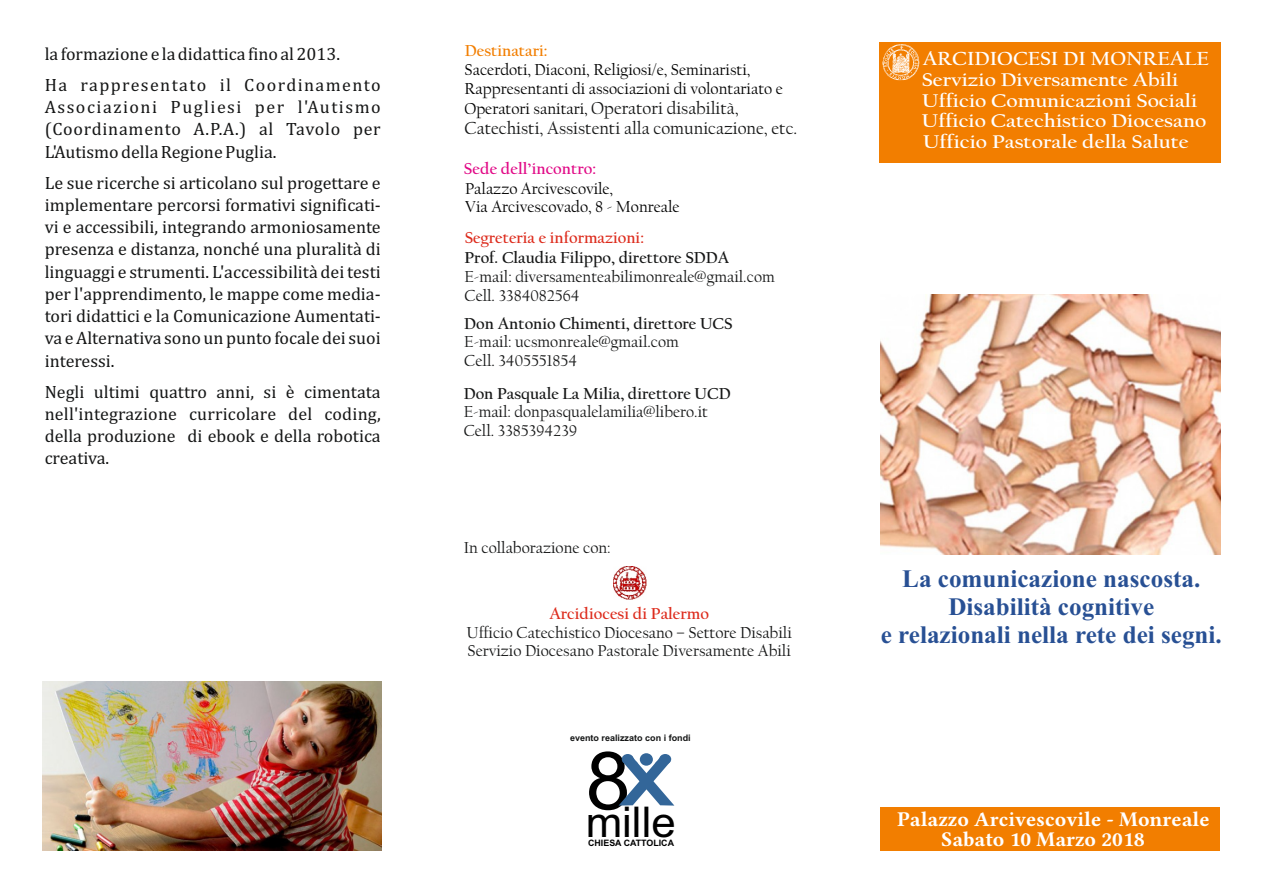
<style>
.page{position:relative;width:1263px;height:893px;background:#fff}
.page>*{position:absolute;margin:0;border:0;box-sizing:border-box;transform-origin:0 0}
.t1{font:42.3px "Arial";color:#000}
.t2{font:700 25.05px/27.8px "Times New Roman";color:#285094;text-align:center}
.t3{font:21px "Lin Libertine B";color:#fff}
.t4{font:700 19.8px "Californian FB";color:#fff;scale:1.06 1}
.t5{font:700 19.2px/21.3px "Californian FB";color:#fff;scale:1.12 1}
.t6{font:18px/22.2px "Cambria";color:#151616;text-align:justify}
.t7{font:18px/20.4px "Californian FB";color:#151616}
.t8{font:18px/31px "Cambria";letter-spacing:.03em;color:#151616}
.t9{font:16.5px/18.8px "Californian FB";color:#151616}
.t10{font:16.5px/18.8px "Californian FB";color:#000}
.t11{font:700 16.5px "Californian FB";color:#151616}
.t12{font:700 16.5px "Californian FB";color:#dd2b1c}
.t13{font:700 16.5px "Californian FB";color:#e10886}
.t14{font:700 16.5px "Californian FB";color:#f27e00}
.t15{font:700 9px "Arial";color:#151616}
.t16{font:700 8.85px "Arial";color:#000}
.s1{font-size:16.5px;color:#000}
</style>
<div class="page">
<div style="left:881px;top:807px;width:339px;height:44px;background:#f27e00"></div>
<div style="left:879px;top:42px;width:342px;height:121px;background:#f27e00"></div>
<div style="left:659px;top:754px;width:12px;height:10px;background:#369;border-radius:50%"></div>
<div style="left:622px;top:754px;width:12px;height:10px;background:#369;border-radius:50%"></div>
<svg style="left:618px;top:758px;width:56px;height:48px"></svg>
<div style="left:640px;top:753px;width:13px;height:13px;background:#369;border-radius:50%"></div>
<img style="left:880px;top:294px;width:340px;height:261px">
<img style="left:42px;top:681px;width:339px;height:169px">
<img style="left:613px;top:566px;width:34px;height:34px">
<img style="left:883px;top:44px;width:36px;height:37px">
<p class="t8" style="left:45px;top:39px;width:337px">la formazione e la didattica fino al 2013.<br>Ha rappresentato il Coordinamento</p>
<p class="t6" style="left:45px;top:97px;width:338px">Associazioni Pugliesi per l'Autismo (Coordinamento A.P.A.) al Tavolo per L'Autismo della Regione Puglia.</p>
<p class="t6" style="left:45px;top:173px;width:338px">Le sue ricerche si articolano sul progettare e implementare percorsi formativi significati&shy;vi e accessibili, integrando armoniosamente presenza e distanza, nonché una pluralità di linguaggi e strumenti. L'accessibilità dei testi per l'apprendimento, le mappe come media&shy;tori didattici e la Comunicazione Aumentati&shy;va e Alternativa sono un punto focale dei suoi interessi.</p>
<p class="t6" style="left:45px;top:382px;width:338px">Negli ultimi quattro anni, si è cimentata nell'integrazione curricolare del coding, della produzione di ebook e della robotica creativa.</p>
<p class="t14" style="left:465px;top:43px;width:84px">Destinatari:</p>
<p class="t10" style="left:464px;top:62px;width:320px">Sacerdoti, Diaconi, Religiosi/e, Seminaristi,<br>Rappresentanti di associazioni di volontariato e</p>
<p class="t7" style="left:464px;top:99px;width:334px"><span class="s1">Operatori sanitari,</span> Operatori disabilità,<br>Catechisti, Assistenti alla comunicazione, etc.</p>
<p class="t13" style="left:464px;top:162px;width:134px">Sede dell’incontro:</p>
<p class="t10" style="left:465px;top:180px;width:216px">Palazzo Arcivescovile,<br>Via Arcivescovado, 8 - Monreale</p>
<p class="t12" style="left:465px;top:230px;width:181px">Segreteria e informazioni:</p>
<p class="t11" style="left:464px;top:251px;width:266px">Prof. Claudia Filippo, direttore SDDA</p>
<p class="t9" style="left:464px;top:269px;width:312px">E-mail: diversamenteabilimonreale@gmail.com<br>Cell. 3384082564</p>
<p class="t11" style="left:464px;top:316px;width:270px">Don Antonio Chimenti, direttore UCS</p>
<p class="t9" style="left:464px;top:334px;width:216px">E-mail: ucsmonreale@gmail.com<br>Cell. 3405551854</p>
<p class="t11" style="left:464px;top:386px;width:269px">Don Pasquale La Milia, direttore UCD</p>
<p class="t9" style="left:464px;top:404px;width:246px">E-mail: donpasqualelamilia@libero.it<br>Cell. 3385394239</p>
<p class="t9" style="left:464px;top:540px;width:149px">In collaborazione con:</p>
<p class="t12" style="left:549px;top:607px;width:161px">Arcidiocesi di Palermo</p>
<p class="t9" style="left:467px;top:624px;width:327px">Ufficio Catechistico Diocesano – Settore Disabili<br>Servizio Diocesano Pastorale Diversamente Abili</p>
<p class="t15" style="left:570px;top:734px;width:122px">evento realizzato con i fondi</p>
<h1 class="t1" style="left:586px;top:806px;width:92px"><sup>8</sup>mille</h1>
<p class="t16" style="left:588px;top:839px;width:87px">CHIESA CATTOLICA</p>
<p class="t4" style="left:923px;top:50px;width:271px">ARCIDIOCESI DI MONREALE</p>
<p class="t5" style="left:922px;top:71px;width:230px">Servizio Diversamente Abili</p>
<p class="t5" style="left:922px;top:92px;width:247px">Ufficio Comunicazioni Sociali</p>
<p class="t5" style="left:922px;top:112px;width:256px">Ufficio Catechistico Diocesano<br>Ufficio Pastorale della Salute</p>
<h2 class="t2" style="left:881px;top:568px;width:342px">La comunicazione nascosta.<br>Disabilità cognitive<br>e relazionali nella rete dei segni.</h2>
<p class="t3" style="left:897px;top:807px;width:314px">Palazzo Arcivescovile - Monreale</p>
<p class="t3" style="left:942px;top:828px;width:205px">Sabato 10 Marzo 2018</p>
</div>
